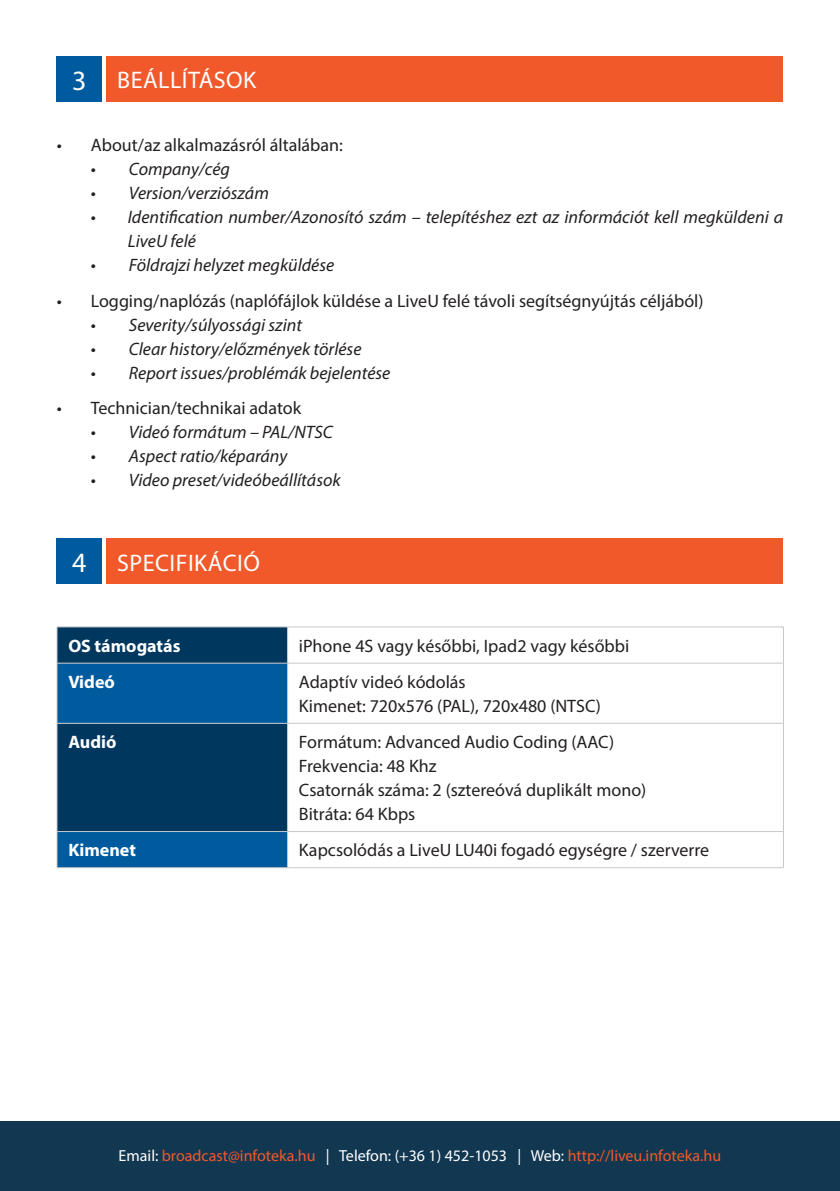
<style>
.page{position:relative;width:840px;height:1191px;background:#fff}
.page>*{position:absolute;margin:0;border:0;box-sizing:border-box;transform-origin:0 0}
.t1{font:28px "Myriad Pro";color:#fff}
.t2{font:24px "Myriad Pro";letter-spacing:.02em;color:#fff}
.t3{font:18px "Myriad Pro";color:#231f20}
.t4{font:italic 18px/24px "Myriad Pro";color:#231f20}
.t5{font:700 18px "Myriad Pro";color:#fff}
.t6{font:16px "Myriad Pro";color:#f1592a}
.s1{color:#fff}
</style>
<div class="page">
<div style="left:0;top:1121px;width:839px;height:70px;background:#123751"></div>
<div style="left:58px;top:627px;width:229px;height:36px;background:#00375e"></div>
<svg style="left:288px;top:627px;width:494px;height:96px"></svg>
<svg style="left:58px;top:664px;width:229px;height:203px;background:#00477b"></svg>
<hr style="left:57px;top:626px;width:230px;height:1px;background:#c7c8ca">
<hr style="left:57px;top:627px;width:1px;height:36px;background:#c7c8ca">
<hr style="left:287px;top:626px;width:496px;height:1px;background:#c7c8ca">
<hr style="left:287px;top:627px;width:1px;height:36px;background:#c7c8ca">
<hr style="left:782px;top:627px;width:1px;height:36px;background:#c7c8ca">
<hr style="left:57px;top:663px;width:230px;height:1px;background:#c7c8ca">
<hr style="left:57px;top:663px;width:1px;height:60px;background:#c7c8ca">
<hr style="left:287px;top:663px;width:496px;height:1px;background:#c7c8ca">
<hr style="left:287px;top:663px;width:1px;height:60px;background:#c7c8ca">
<hr style="left:782px;top:663px;width:1px;height:60px;background:#c7c8ca">
<hr style="left:57px;top:723px;width:230px;height:1px;background:#c7c8ca">
<hr style="left:57px;top:723px;width:1px;height:108px;background:#c7c8ca">
<hr style="left:287px;top:723px;width:496px;height:1px;background:#c7c8ca">
<hr style="left:287px;top:723px;width:1px;height:108px;background:#c7c8ca">
<hr style="left:782px;top:723px;width:1px;height:108px;background:#c7c8ca">
<hr style="left:57px;top:831px;width:230px;height:1px;background:#c7c8ca">
<hr style="left:57px;top:831px;width:1px;height:36px;background:#c7c8ca">
<hr style="left:287px;top:831px;width:496px;height:1px;background:#c7c8ca">
<hr style="left:287px;top:831px;width:1px;height:36px;background:#c7c8ca">
<hr style="left:782px;top:831px;width:1px;height:36px;background:#c7c8ca">
<hr style="left:57px;top:867px;width:230px;height:1px;background:#c7c8ca">
<hr style="left:287px;top:867px;width:496px;height:1px;background:#c7c8ca">
<div style="left:106px;top:539px;width:676px;height:45px;background:#f1592a"></div>
<div style="left:57px;top:539px;width:45px;height:45px;background:#005a9e"></div>
<div style="left:106px;top:57px;width:676px;height:45px;background:#f1592a"></div>
<div style="left:57px;top:57px;width:45px;height:45px;background:#005a9e"></div>
<p class="t1" style="left:72px;top:63px;width:16px">3</p>
<p class="t2" style="left:117px;top:66px;width:140px">BEÁLLÍTÁSOK</p>
<p class="t3" style="left:57px;top:134px;width:287px">• About/az alkalmazásról általában:</p>
<p class="t4" style="left:91px;top:157px;width:140px">• Company/cég</p>
<p class="t4" style="left:91px;top:181px;width:179px">• Version/verziószám</p>
<p class="t4" style="left:128px;top:205px;width:656px;text-indent:-37px">• Identification number/Azonosító szám – telepítéshez ezt az információt kell megküldeni a<br>LiveU felé</p>
<p class="t4" style="left:91px;top:253px;width:245px">• Földrajzi helyzet megküldése</p>
<p class="t3" style="left:57px;top:289px;width:648px">• Logging/naplózás (naplófájlok küldése a LiveU felé távoli segítségnyújtás céljából)</p>
<p class="t4" style="left:91px;top:312px;width:213px">• Severity/súlyossági szint</p>
<p class="t4" style="left:91px;top:336px;width:272px">• Clear history/előzmények törlése</p>
<p class="t4" style="left:91px;top:360px;width:301px">• Report issues/problémák bejelentése</p>
<p class="t3" style="left:57px;top:397px;width:246px">• Technician/technikai adatok</p>
<p class="t4" style="left:91px;top:420px;width:243px">• Videó formátum – PAL/NTSC</p>
<p class="t4" style="left:91px;top:444px;width:198px">• Aspect ratio/képarány</p>
<p class="t4" style="left:91px;top:468px;width:251px">• Video preset/videóbeállítások</p>
<p class="t1" style="left:72px;top:545px;width:16px">4</p>
<p class="t2" style="left:117px;top:547px;width:144px">SPECIFIKÁCIÓ</p>
<p class="t5" style="left:68px;top:634px;width:114px">OS támogatás</p>
<p class="t3" style="left:299px;top:634px;width:332px">iPhone 4S vagy későbbi, Ipad2 vagy későbbi</p>
<p class="t5" style="left:68px;top:670px;width:48px">Videó</p>
<p class="t3" style="left:299px;top:671px;width:168px">Adaptív videó kódolás</p>
<p class="t3" style="left:299px;top:695px;width:303px">Kimenet: 720x576 (PAL), 720x480 (NTSC)</p>
<p class="t5" style="left:68px;top:730px;width:50px">Audió</p>
<p class="t3" style="left:299px;top:731px;width:316px">Formátum: Advanced Audio Coding (AAC)</p>
<p class="t3" style="left:299px;top:755px;width:139px">Frekvencia: 48 Khz</p>
<p class="t3" style="left:299px;top:779px;width:348px">Csatornák száma: 2 (sztereóvá duplikált mono)</p>
<p class="t3" style="left:299px;top:803px;width:118px">Bitráta: 64 Kbps</p>
<p class="t5" style="left:68px;top:838px;width:69px">Kimenet</p>
<p class="t3" style="left:299px;top:839px;width:411px">Kapcsolódás a LiveU LU40i fogadó egységre / szerverre</p>
<p class="t6" style="left:119px;top:1146px;width:604px"><span class="s1">Email:</span> broadcast@infoteka.hu <span class="s1">| Telefon: (+36 1) 452-1053 | Web:</span> http://liveu.infoteka.hu</p>
</div>
